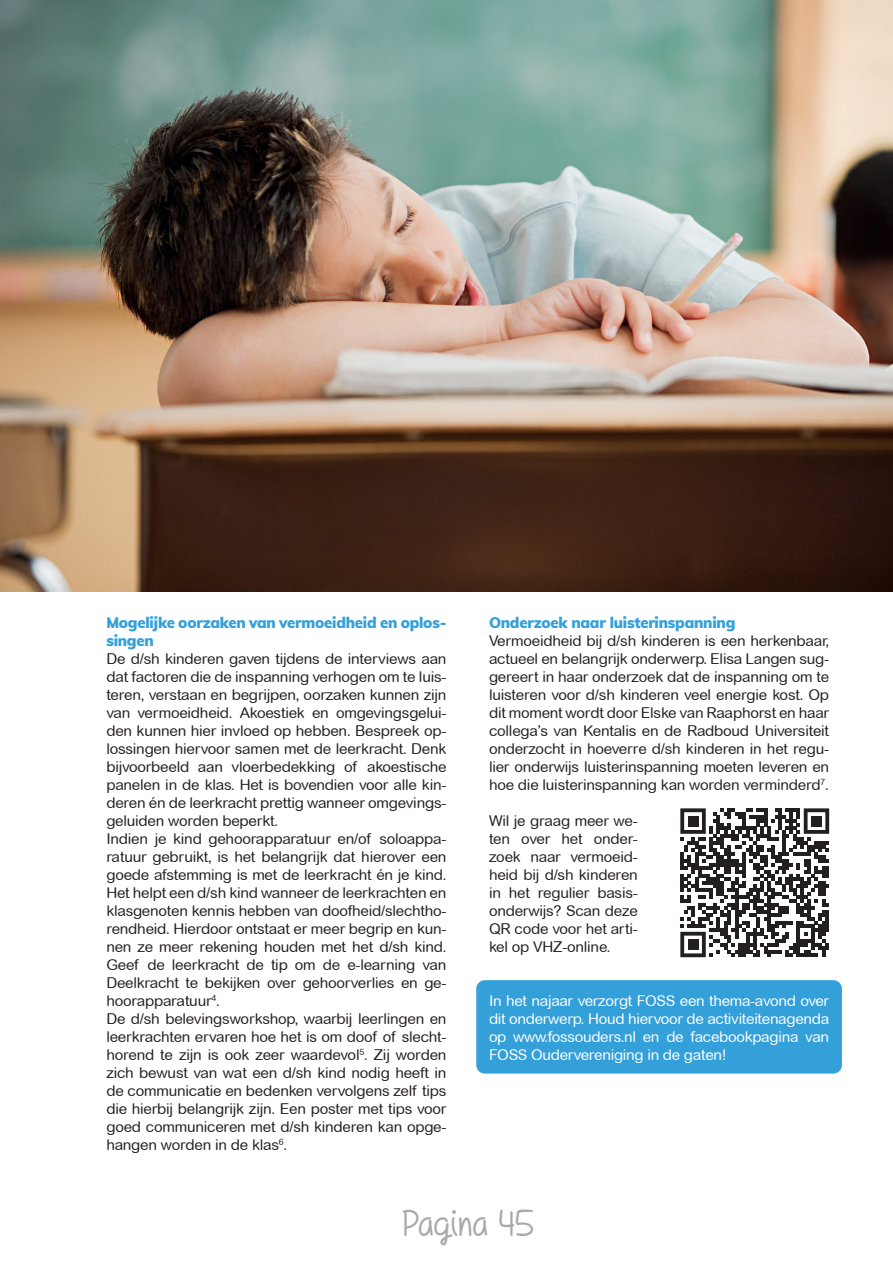
<style>
.page{position:relative;width:893px;height:1263px;background:#fff}
.page>*{position:absolute;margin:0;border:0;box-sizing:border-box;transform-origin:0 0}
.t1{font:37.5px "Girls Have Many Secrets";color:#a8a9ad}
.t2{font:15px/18px "Arial Rounded MT";letter-spacing:-.015em;color:#231f20;text-align:justify}
.t3{font:15px/18px "Arial Rounded MT";letter-spacing:-.02em;color:#fff;text-align:justify}
.t4{font:900 15px/18px "Muli";letter-spacing:-.015em;color:#34a0d9}
</style>
<div class="page">
<div style="left:476px;top:980px;width:366px;height:94px;background:#34a0d9;border-radius:9px"></div>
<img style="left:0;top:0;width:893px;height:591px">
<svg style="left:680px;top:808px;width:149px;height:149px"></svg>
<div style="left:688px;top:816px;width:10px;height:10px;background:#231f20"></div>
<div style="left:811px;top:816px;width:11px;height:10px;background:#231f20"></div>
<div style="left:688px;top:939px;width:10px;height:11px;background:#231f20"></div>
<p class="t4" style="left:106px;top:613px;width:342px">Mogelijke oorzaken van vermoeidheid en oplos&shy;singen</p>
<p class="t2" style="left:106px;top:650px;width:342px;text-align:left">De d/sh kinderen gaven tijdens de interviews aan dat factoren die de inspanning verhogen om te luis&shy;teren, verstaan en begrijpen, oorzaken kunnen zijn van vermoeidheid. Akoestiek en omgevingsgelui&shy;den kunnen hier invloed op hebben. Bespreek op&shy;lossingen hiervoor samen met de leerkracht. Denk bijvoorbeeld aan vloerbedekking of akoestische panelen in de klas. Het is bovendien voor alle kin&shy;deren én de leerkracht prettig wanneer omgevings&shy;geluiden worden beperkt.<br>Indien je kind gehoorapparatuur en/of soloappa&shy;ratuur gebruikt, is het belangrijk dat hierover een goede afstemming is met de leerkracht én je kind.<br>Het helpt een d/sh kind wanneer de leerkrachten en klasgenoten kennis hebben van doofheid/slechtho&shy;rendheid. Hierdoor ontstaat er meer begrip en kun&shy;nen ze meer rekening houden met het d/sh kind.<br>Geef de leerkracht de tip om de e-learning van Deelkracht te bekijken over gehoorverlies en ge&shy;hoorapparatuur<sup>4</sup>.<br>De d/sh belevingsworkshop, waarbij leerlingen en leerkrachten ervaren hoe het is om doof of slecht&shy;horend te zijn is ook zeer waardevol<sup>5</sup>. Zij worden zich bewust van wat een d/sh kind nodig heeft in de communicatie en bedenken vervolgens zelf tips die hierbij belangrijk zijn. Een poster met tips voor goed communiceren met d/sh kinderen kan opge&shy;hangen worden in de klas<sup>6</sup>.</p>
<p class="t4" style="left:489px;top:613px;width:248px">Onderzoek naar luisterinspanning</p>
<p class="t2" style="left:489px;top:632px;width:342px">Vermoeidheid bij d/sh kinderen is een herkenbaar, actueel en belangrijk onderwerp. Elisa Langen sug&shy;gereert in haar onderzoek dat de inspanning om te luisteren voor d/sh kinderen veel energie kost. Op dit moment wordt door Elske van Raaphorst en haar collega’s van Kentalis en de Radboud Universiteit onderzocht in hoeverre d/sh kinderen in het regu&shy;lier onderwijs luisterinspanning moeten leveren en hoe die luisterinspanning kan worden verminderd<sup>7</sup>.</p>
<p class="t2" style="left:489px;top:812px;width:150px">Wil je graag meer we&shy;ten over het onder&shy;zoek naar vermoeid&shy;heid bij d/sh kinderen in het regulier basis&shy;onderwijs? Scan deze QR code voor het arti&shy;kel op VHZ-online.</p>
<p class="t3" style="left:489px;top:992px;width:342px">In het najaar verzorgt FOSS een thema-avond over dit onderwerp. Houd hiervoor de activiteitenagenda op www.fossouders.nl en de facebookpagina van FOSS Oudervereniging in de gaten!</p>
<h1 class="t1" style="left:402px;top:1201px;width:134px">Pagina 45</h1>
</div>
